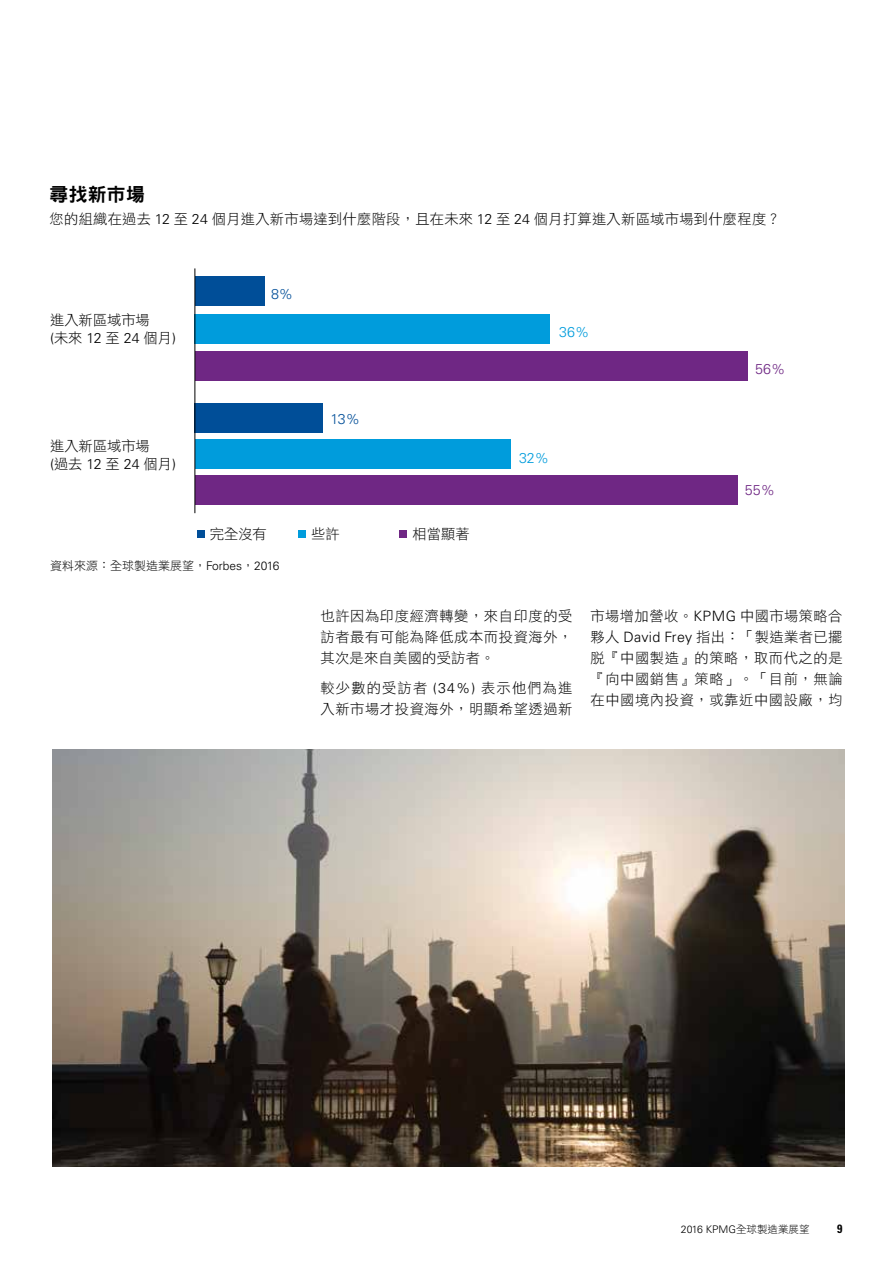
<style>
.page{position:relative;width:893px;height:1263px;background:#fff}
.page>*{position:absolute;margin:0;border:0;box-sizing:border-box;transform-origin:0 0}
.t1{font:18.75px "DF Hei Std W9";letter-spacing:.02em;color:#000}
.t2{font:14.25px/21px "DF Hei Std W3";letter-spacing:.045em;color:#000;text-align:justify}
.t3{font:14.25px "DF Hei Std W3";letter-spacing:.02em;color:#000}
.t4{font:14.25px "DF Hei Std W3 E Ten B5 H";color:#000}
.t5{font:300 14.25px "Univers LT Std";letter-spacing:-.025em;color:#000}
.t6{font:300 14.25px "Univers LT Std";color:#009cdc}
.t7{font:300 14.25px "Univers LT Std";color:#6f2784}
.t8{font:300 14.25px "Univers LT Std";color:#004e98}
.t9{font:12px "DF Hei Std W3 E Ten B5 H";color:#000}
.t10{font:700 condensed 12px "Univers LT Std";color:#000}
.t11{font:300 10.5px "Univers LT Std";color:#000}
.s1{font-family:"Univers LT Std";font-weight:300}
.s2{font-family:"DF Hei Std W3 E Ten B5 H";font-weight:400}
.s3{font-family:"DF Hei Std W3";font-weight:400}
</style>
<div class="page">
<div style="left:195px;top:277px;width:69px;height:29px;background:#004e98"></div>
<div style="left:195px;top:314px;width:355px;height:29px;background:#009cdc"></div>
<div style="left:195px;top:351px;width:552px;height:29px;background:#6f2784"></div>
<div style="left:195px;top:403px;width:128px;height:30px;background:#004e98"></div>
<div style="left:195px;top:439px;width:315px;height:30px;background:#009cdc"></div>
<div style="left:195px;top:475px;width:542px;height:30px;background:#6f2784"></div>
<hr style="left:195px;top:268px;width:1px;height:245px;background:#000">
<div style="left:197px;top:530px;width:8px;height:8px;background:#004e98"></div>
<div style="left:298px;top:530px;width:7px;height:8px;background:#009cdc"></div>
<div style="left:399px;top:530px;width:8px;height:8px;background:#6f2784"></div>
<img style="left:52px;top:749px;width:792px;height:417px">
<h1 class="t1" style="left:50px;top:184px;width:97px">尋找新市場</h1>
<p class="t3" style="left:50px;top:211px;width:733px">您的組織在過去 <span class="s1">12</span> 至 <span class="s1">24</span> 個月進入新市場達到什麼階段，且在未來 <span class="s1">12</span> 至 <span class="s1">24</span> 個月打算進入新區域市場到什麼程度？</p>
<p class="t4" style="left:50px;top:312px;width:101px">進入新區域市場</p>
<p class="t5" style="left:50px;top:329px;width:127px">(<span class="s2">未來</span> 12 <span class="s2">至</span> 24 <span class="s2">個月</span>)</p>
<p class="t4" style="left:50px;top:438px;width:101px">進入新區域市場</p>
<p class="t5" style="left:50px;top:455px;width:127px">(<span class="s2">過去</span> 12 <span class="s2">至</span> 24 <span class="s2">個月</span>)</p>
<p class="t8" style="left:271px;top:285px;width:24px">8%</p>
<p class="t8" style="left:331px;top:411px;width:31px">13%</p>
<p class="t4" style="left:210px;top:527px;width:58px">完全沒有</p>
<p class="t4" style="left:311px;top:527px;width:30px">些許</p>
<p class="t4" style="left:413px;top:527px;width:58px">相當顯著</p>
<p class="t9" style="left:50px;top:559px;width:231px">資料來源：全球製造業展望，<span class="s1">Forbes</span>，<span class="s1">2016</span></p>
<p class="t6" style="left:559px;top:323px;width:32px">36%</p>
<p class="t6" style="left:519px;top:450px;width:32px">32%</p>
<p class="t7" style="left:755px;top:361px;width:32px">56%</p>
<p class="t7" style="left:745px;top:482px;width:32px">55%</p>
<p class="t2" style="left:320px;top:605px;width:254px">也許因為印度經濟轉變，來自印度的受訪者最有可能為降低成本而投資海外，其次是來自美國的受訪者。</p>
<p class="t2" style="left:320px;top:677px;width:254px">較少數的受訪者 <span class="s1">(34%)</span> 表示他們為進入新市場才投資海外，明顯希望透過新</p>
<p class="t2" style="left:590px;top:605px;width:254px">市場增加營收。<span class="s1">KPMG</span> 中國市場策略合夥人 <span class="s1">David Frey</span> 指出：「製造業者已擺脫『中國製造』的策略，取而代之的是『向中國銷售』策略」。「目前，無論在中國境內投資，或靠近中國設廠，均</p>
<p class="t11" style="left:681px;top:1223px;width:130px">2016 KPMG<span class="s3">全球製造業展望</span></p>
<p class="t10" style="left:837px;top:1222px;width:7px">9</p>
</div>
